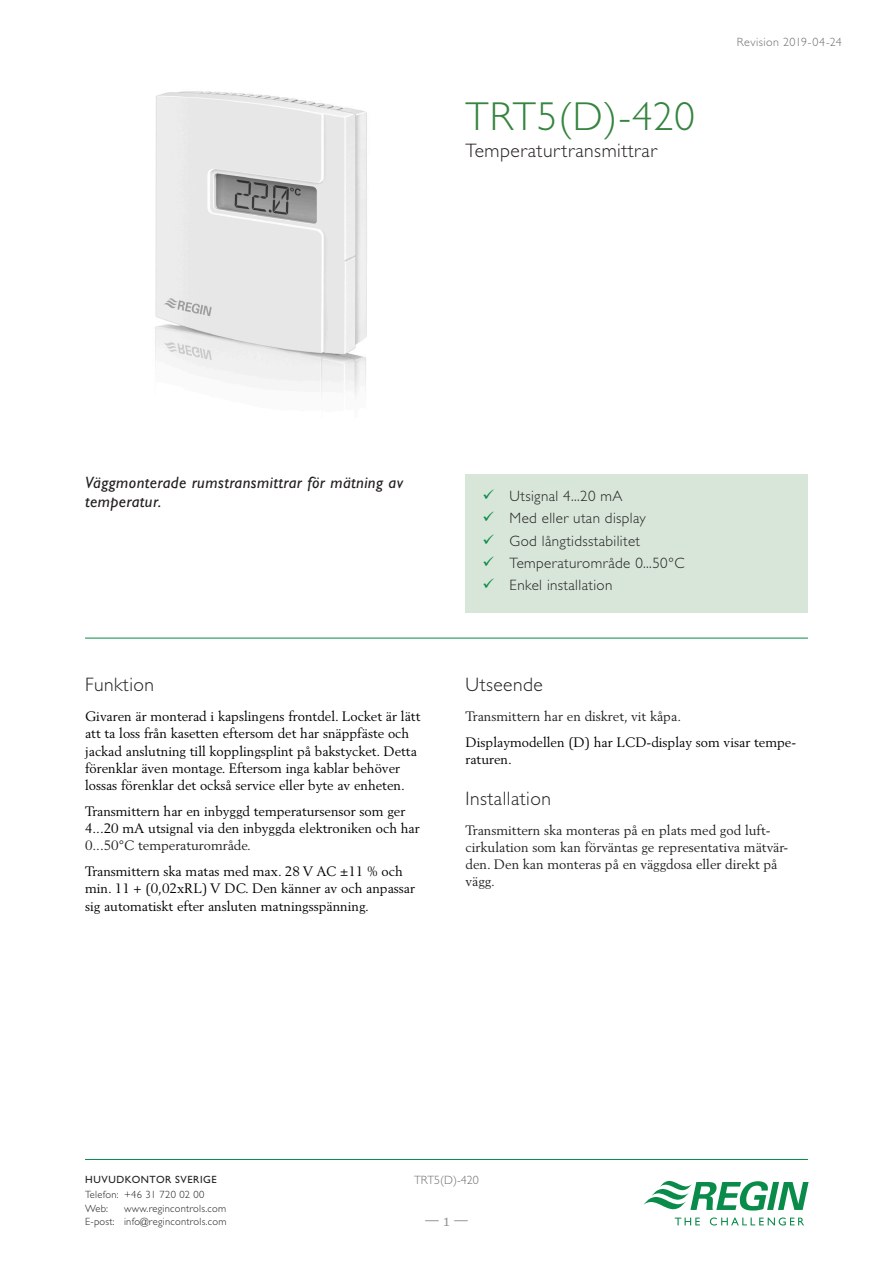
<style>
.page{position:relative;width:893px;height:1263px;background:#fff}
.page>*{position:absolute;margin:0;border:0;box-sizing:border-box;transform-origin:0 0}
.Header1{font:300 40.5px "Gill Sans Std";letter-spacing:.025em;color:#35843f}
.Header2{font:300 19.5px "Gill Sans Std";letter-spacing:.025em;color:#231f20}
.ProductName{font:300 19.5px "Gill Sans Std";letter-spacing:.025em;color:#231f20}
.Ingress{font:italic 16.5px/19.8px "Gill Sans Std";letter-spacing:.025em;color:#231f20}
.t1{font:300 15px "Gill Sans Std";letter-spacing:.025em;color:#231f20}
.Body{font:13.5px/17.2px "Berling LT Std";color:#000}
.Body-2{font:13.5px/17.2px "Berling LT Std";color:#231f20}
.t2{font:13.5px "Merriweather";color:#939598}
.t3{font:300 12px "Gill Sans Std";letter-spacing:.03em;color:#6c6d70}
.t4{font:300 10.5px/13.5px "Gill Sans Std";letter-spacing:.025em;color:#231f20}
.t5{font:10.5px "Gill Sans Std";letter-spacing:.055em;color:#231f20}
.s1{color:#231f20}
</style>
<div class="page">
<svg style="left:643px;top:1180px;width:166px;height:30px"></svg>
<svg style="left:675px;top:1217px;width:25px;height:8px"></svg>
<svg style="left:710px;top:1217px;width:94px;height:8px"></svg>
<hr style="left:85px;top:1159px;width:723px;height:1px;background:#098b4a">
<img style="left:155px;top:91px;width:212px;height:304px">
<div style="left:466px;top:474px;width:342px;height:138px;background:#d8e6d9"></div>
<hr style="left:85px;top:638px;width:723px;height:1px;background:#098b4a">
<p class="Header1" style="left:466px;top:93px;width:231px">TRT5(D)-420</p>
<p class="ProductName" style="left:466px;top:140px;width:193px">Temperaturtransmittrar</p>
<p class="t3" style="left:737px;top:36px;width:107px">Revision 2019-04-24</p>
<p class="Ingress" style="left:85px;top:472px;width:319px">Väggmonterade rumstransmittrar för mätning av temperatur.</p>
<p class="Header2" style="left:85px;top:674px;width:71px">Funktion</p>
<p class="Body" style="left:85px;top:707px;width:337px">Givaren är monterad i kapslingens frontdel. Locket är lätt att ta loss från kasetten eftersom det har snäppfäste och jackad anslutning till kopplingsplint på bakstycket. Detta förenklar även montage. Eftersom inga kablar behöver lossas förenklar det också service eller byte av enheten.</p>
<p class="Body" style="left:85px;top:802px;width:336px">Transmittern har en inbyggd temperatursensor som ger<br>4...20 mA utsignal via den inbyggda elektroniken och har<br><span class="s1">0...50°C temperaturområde.</span></p>
<p class="Body" style="left:85px;top:862px;width:332px">Transmittern ska matas med max. 28 V AC ±11 % och min. 11 + (0,02xRL) V DC. Den känner av och anpassar sig automatiskt efter ansluten matningsspänning.</p>
<p class="t1" style="left:510px;top:488px;width:114px">Utsignal 4...20 mA</p>
<p class="t1" style="left:510px;top:510px;width:138px">Med eller utan display</p>
<p class="t1" style="left:510px;top:532px;width:132px">God långtidsstabilitet</p>
<p class="t1" style="left:510px;top:554px;width:176px">Temperaturområde 0...50°C</p>
<p class="t1" style="left:510px;top:577px;width:104px">Enkel installation</p>
<p class="Header2" style="left:466px;top:674px;width:79px">Utseende</p>
<p class="Body-2" style="left:466px;top:707px;width:217px">Transmittern har en diskret, vit kåpa.</p>
<p class="Body" style="left:466px;top:733px;width:332px">Displaymodellen (D) har LCD-display som visar tempe&shy;raturen.</p>
<p class="Header2" style="left:466px;top:787px;width:87px">Installation</p>
<p class="Body-2" style="left:466px;top:821px;width:324px">Transmittern ska monteras på en plats med god luft&shy;cirkulation som kan förväntas ge representativa mätvär&shy;den. Den kan monteras på en väggdosa eller direkt på vägg.</p>
<p class="t5" style="left:85px;top:1173px;width:133px">HUVUDKONTOR SVERIGE</p>
<p class="t4" style="left:85px;top:1188px;width:121px">Telefon: +46 31 720 02 00<br>Web:</p>
<p class="t4" style="left:85px;top:1201px;width:143px;text-align:right">www.regincontrols.com<br>E-post: info@regincontrols.com</p>
<p class="t3" style="left:414px;top:1173px;width:66px">TRT5(D)-420</p>
<p class="t2" style="left:424px;top:1213px;width:46px">— 1 —</p>
</div>
